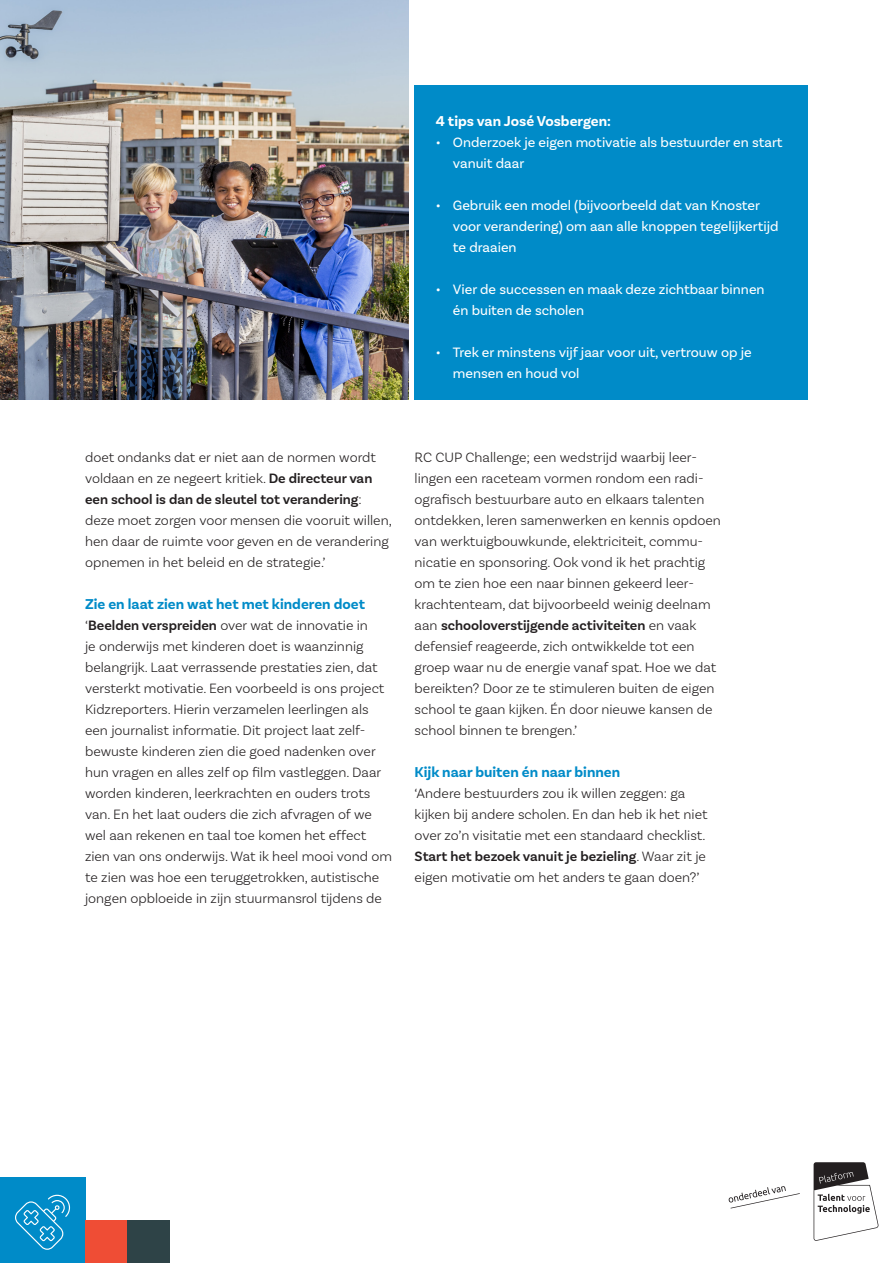
<style>
.page{position:relative;width:893px;height:1263px;background:#fff}
.page>*{position:absolute;margin:0;border:0;box-sizing:border-box;transform-origin:0 0}
.JT-tussenkop{font:700 15px "Basic Sans";color:#008bc8}
.JT-Kaderkop{font:700 15px "Basic Sans";color:#fff}
.JT-Plat{font:300 14.25px/21px "Basic Sans";color:#231f20}
.t1{font:14.25px/21px "Basic Sans";color:#fff}
.s1{font-weight:600}
</style>
<div class="page">
<svg style="left:814px;top:1162px;width:65px;height:79px"></svg>
<svg style="left:729px;top:1186px;width:71px;height:22px"></svg>
<div style="left:415px;top:85px;width:393px;height:314px;background:#008bc8"></div>
<div style="left:0;top:1178px;width:85px;height:85px;background:#008bc8"></div>
<svg style="left:15px;top:1195px;width:55px;height:55px"></svg>
<div style="left:85px;top:1220px;width:43px;height:43px;background:#ef4d35"></div>
<div style="left:128px;top:1220px;width:42px;height:43px;background:#2e4347"></div>
<img style="left:0;top:0;width:408px;height:399px">
<p class="JT-Kaderkop" style="left:436px;top:112px;width:177px">4 tips van José Vosbergen:</p>
<p class="t1" style="left:453px;top:132px;width:331px;text-indent:-17px">• Onderzoek je eigen motivatie als bestuurder en start vanuit daar</p>
<p class="t1" style="left:453px;top:195px;width:327px;text-indent:-17px">• Gebruik een model (bijvoorbeeld dat van Knoster voor verandering) om aan alle knoppen tegelijkertijd te draaien</p>
<p class="t1" style="left:453px;top:279px;width:313px;text-indent:-17px">• Vier de successen en maak deze zichtbaar binnen én buiten de scholen</p>
<p class="t1" style="left:453px;top:342px;width:300px;text-indent:-17px">• Trek er minstens vijf jaar voor uit, vertrouw op je mensen en houd vol</p>
<p class="JT-Plat" style="left:85px;top:447px;width:308px">doet ondanks dat er niet aan de normen wordt voldaan en ze negeert kritiek. <span class="s1">De directeur van een school is dan de sleutel tot verandering</span>: deze moet zorgen voor mensen die vooruit willen, hen daar de ruimte voor geven en de verandering opnemen in het beleid en de strategie.’</p>
<p class="JT-tussenkop" style="left:85px;top:595px;width:281px">Zie en laat zien wat het met kinderen doet</p>
<p class="JT-Plat" style="left:85px;top:615px;width:309px">‘<span class="s1">Beelden verspreiden</span> over wat de innovatie in<br>je onderwijs met kinderen doet is waanzinnig belangrijk. Laat verrassende prestaties zien, dat versterkt motivatie. Een voorbeeld is ons project Kidzreporters. Hierin verzamelen leerlingen als een journalist informatie. Dit project laat zelf&shy;bewuste kinderen zien die goed nadenken over hun vragen en alles zelf op film vastleggen. Daar worden kinderen, leerkrachten en ouders trots van. En het laat ouders die zich afvragen of we wel aan rekenen en taal toe komen het effect zien van ons onderwijs. Wat ik heel mooi vond om te zien was hoe een teruggetrokken, autistische jongen opbloeide in zijn stuurmansrol tijdens de</p>
<p class="JT-Plat" style="left:415px;top:447px;width:308px">RC CUP Challenge; een wedstrijd waarbij leer&shy;lingen een raceteam vormen rondom een radi&shy;ografisch bestuurbare auto en elkaars talenten ontdekken, leren samenwerken en kennis opdoen van werktuigbouwkunde, elektriciteit, commu&shy;nicatie en sponsoring. Ook vond ik het prachtig om te zien hoe een naar binnen gekeerd leer&shy;krachtenteam, dat bijvoorbeeld weinig deelnam aan <span class="s1">schooloverstijgende activiteiten</span> en vaak defensief reageerde, zich ontwikkelde tot een groep waar nu de energie vanaf spat. Hoe we dat bereikten? Door ze te stimuleren buiten de eigen school te gaan kijken. Én door nieuwe kansen de school binnen te brengen.’</p>
<p class="JT-tussenkop" style="left:415px;top:763px;width:207px">Kijk naar buiten én naar binnen</p>
<p class="JT-Plat" style="left:415px;top:783px;width:294px">‘Andere bestuurders zou ik willen zeggen: ga kijken bij andere scholen. En dan heb ik het niet over zo’n visitatie met een standaard checklist.<br><span class="s1">Start het bezoek vanuit je bezieling</span>. Waar zit je eigen motivatie om het anders te gaan doen?’</p>
</div>
